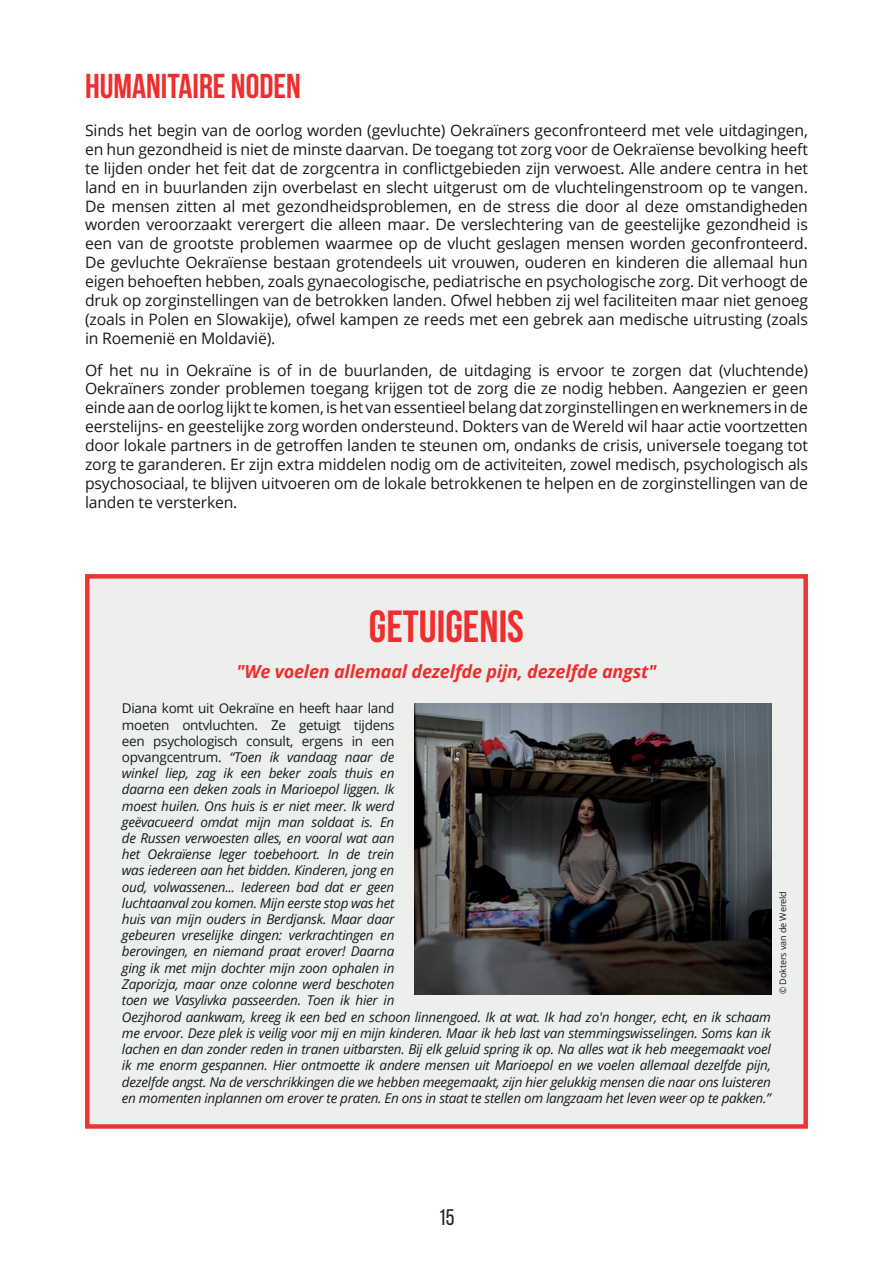
<style>
.page{position:relative;width:893px;height:1263px;background:#fff}
.page>*{position:absolute;margin:0;border:0;box-sizing:border-box;transform-origin:0 0}
.t1{font:700 45px "Bebas Neue";color:#ee2e2f}
.t2{font:700 34.5px "Bebas Neue";color:#ee2e2f}
.t3{font:22.5px "Bebas Neue";color:#231f20}
.t4{font:italic 700 18px "Open Sans";letter-spacing:-.01em;color:#ee2e2f}
.t5{font:15.75px/18.9px "Open Sans";letter-spacing:-.01em;color:#171b1e;text-align:justify}
.t6{font:italic 13.5px/16.2px "Open Sans";letter-spacing:-.02em;color:#171b1e;text-align:justify}
.t7{font:9px "Open Sans";letter-spacing:-.01em;color:#171b1e}
.s1{font-style:normal}
</style>
<div class="page">
<div style="left:85px;top:574px;width:723px;height:555px;background:#edefed;border:4px solid #ee3534"></div>
<img style="left:414px;top:703px;width:357px;height:291px">
<h2 class="t2" style="left:85px;top:67px;width:217px">HUMANITAIRE NODEN</h2>
<p class="t5" style="left:85px;top:120px;width:724px">Sinds het begin van de oorlog worden (gevluchte) Oekraïners geconfronteerd met vele uitdagingen, en hun gezondheid is niet de minste daarvan. De toegang tot zorg voor de Oekraïense bevolking heeft te lijden onder het feit dat de zorgcentra in conflictgebieden zijn verwoest. Alle andere centra in het land en in buurlanden zijn overbelast en slecht uitgerust om de vluchtelingenstroom op te vangen.<br>De mensen zitten al met gezondheidsproblemen, en de stress die door al deze omstandigheden worden veroorzaakt verergert die alleen maar. De verslechtering van de geestelijke gezondheid is een van de grootste problemen waarmee op de vlucht geslagen mensen worden geconfronteerd.<br>De gevluchte Oekraïense bestaan grotendeels uit vrouwen, ouderen en kinderen die allemaal hun eigen behoeften hebben, zoals gynaecologische, pediatrische en psychologische zorg. Dit verhoogt de druk op zorginstellingen van de betrokken landen. Ofwel hebben zij wel faciliteiten maar niet genoeg (zoals in Polen en Slowakije), ofwel kampen ze reeds met een gebrek aan medische uitrusting (zoals in Roemenië en Moldavië).</p>
<p class="t5" style="left:85px;top:360px;width:724px">Of het nu in Oekraïne is of in de buurlanden, de uitdaging is ervoor te zorgen dat (vluchtende)<br>Oekraïners zonder problemen toegang krijgen tot de zorg die ze nodig hebben. Aangezien er geen einde aan de oorlog lijkt te komen, is het van essentieel belang dat zorginstellingen en werknemers in de eerstelijns- en geestelijke zorg worden ondersteund. Dokters van de Wereld wil haar actie voortzetten door lokale partners in de getroffen landen te steunen om, ondanks de crisis, universele toegang tot zorg te garanderen. Er zijn extra middelen nodig om de activiteiten, zowel medisch, psychologisch als psychosociaal, te blijven uitvoeren om de lokale betrokkenen te helpen en de zorginstellingen van de landen te versterken.</p>
<h1 class="t1" style="left:369px;top:601px;width:157px">GETUIGENIS</h1>
<p class="t4" style="left:236px;top:659px;width:422px">"We voelen allemaal dezelfde pijn, dezelfde angst"</p>
<p class="t6" style="left:122px;top:700px;width:274px"><span class="s1">Diana komt uit Oekraïne en heeft haar land moeten ontvluchten. Ze getuigt tijdens een psychologisch consult, ergens in een opvangcentrum.</span> “Toen ik vandaag naar de winkel liep, zag ik een beker zoals thuis en daarna een deken zoals in Marioepol liggen. Ik moest huilen. Ons huis is er niet meer. Ik werd geëvacueerd omdat mijn man soldaat is. En de Russen verwoesten alles, en vooral wat aan het Oekraïense leger toebehoort. In de trein was iedereen aan het bidden. Kinderen, jong en oud, volwassenen... Iedereen bad dat er geen luchtaanval zou komen. Mijn eerste stop was het huis van mijn ouders in Berdjansk. Maar daar gebeuren vreselijke dingen: verkrachtingen en berovingen, en niemand praat erover! Daarna ging ik met mijn dochter mijn zoon ophalen in Zaporizja, maar onze colonne werd beschoten toen we Vasylivka passeerden. Toen ik hier in</p>
<p class="t7" style="left:777px;top:994px;width:105px;rotate:-90deg">© Dokters van de Wereld</p>
<p class="t6" style="left:122px;top:1008px;width:651px">Oezjhorod aankwam, kreeg ik een bed en schoon linnengoed. Ik at wat. Ik had zo'n honger, echt, en ik schaam me ervoor. Deze plek is veilig voor mij en mijn kinderen. Maar ik heb last van stemmingswisselingen. Soms kan ik lachen en dan zonder reden in tranen uitbarsten. Bij elk geluid spring ik op. Na alles wat ik heb meegemaakt voel ik me enorm gespannen. Hier ontmoette ik andere mensen uit Marioepol en we voelen allemaal dezelfde pijn, dezelfde angst. Na de verschrikkingen die we hebben meegemaakt, zijn hier gelukkig mensen die naar ons luisteren en momenten inplannen om erover te praten. En ons in staat te stellen om langzaam het leven weer op te pakken.”</p>
<h3 class="t3" style="left:438px;top:1205px;width:18px">15</h3>
</div>
